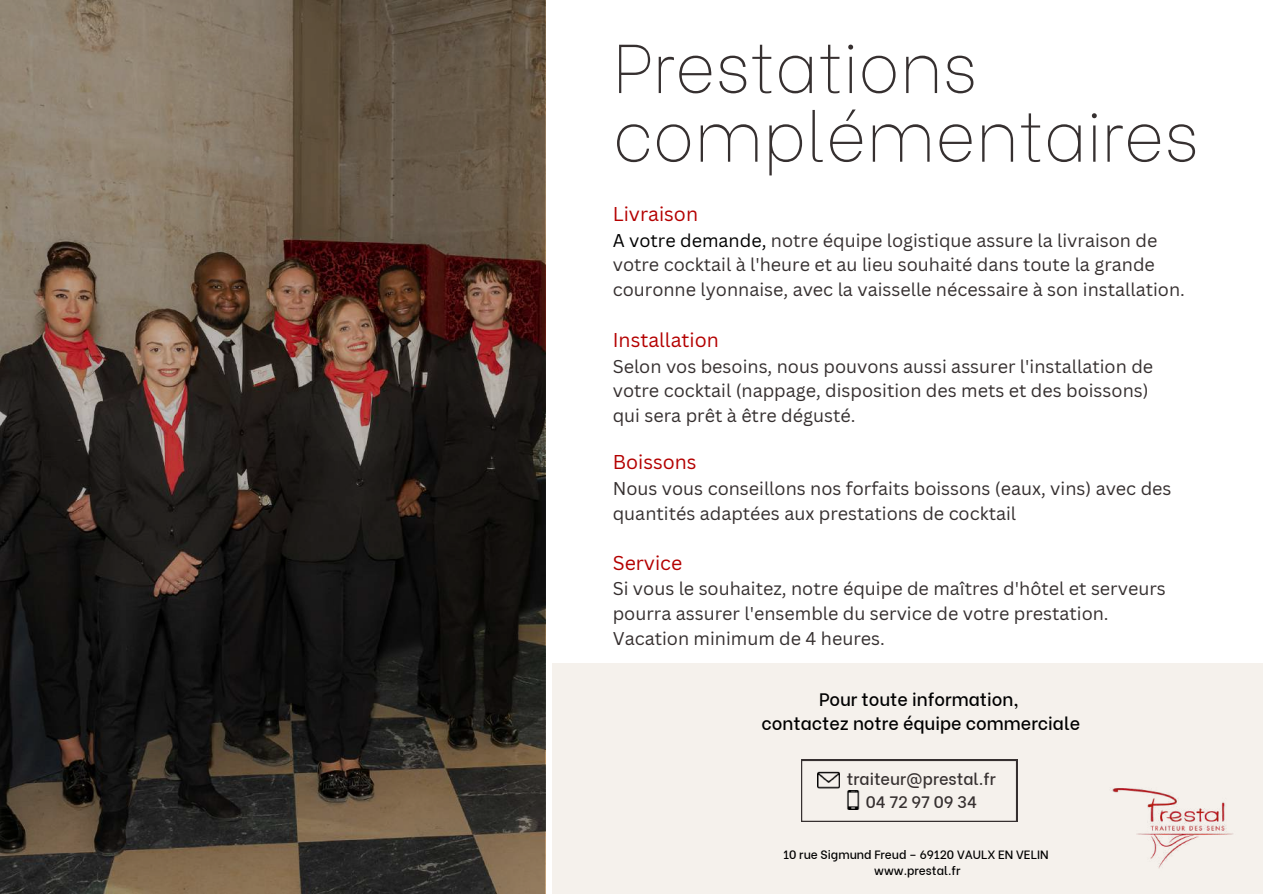
<style>
.page{position:relative;width:1263px;height:894px;background:#fff}
.page>*{position:absolute;margin:0;border:0;box-sizing:border-box;transform-origin:0 0}
.t1{font:100 69px/68.6px "Be Vietnam";color:#363030}
.t2{font:19.5px "Canva Sans";color:#b40000}
.t3{font:18px/24.8px "Canva Sans";color:#363030}
.t4{font:500 18px/24.8px "Be Vietnam";color:#000;text-align:center}
.t5{font:500 16.5px/22.5px "Be Vietnam";color:#363030;text-align:center}
.t6{font:500 12px/16px "Be Vietnam";color:#000;text-align:center}
.s1{color:#000}
</style>
<div class="page">
<div style="left:552px;top:663px;width:711px;height:230px;background:#f5f1ec"></div>
<svg style="left:801px;top:759px;width:216px;height:62px"></svg>
<svg style="left:0;top:0;width:544px;height:893px;background:#4a3e34"></svg>
<img style="left:818px;top:768px;width:21px;height:22px">
<img style="left:843px;top:790px;width:19px;height:19px">
<img style="left:1112px;top:788px;width:121px;height:80px">
<h1 class="t1" style="left:613px;top:27px;width:587px">Prestations complémentaires</h1>
<p class="t2" style="left:613px;top:200px;width:87px">Livraison</p>
<p class="t3" style="left:613px;top:227px;width:574px"><span class="s1">A votre demande,</span> notre équipe logistique assure la livraison de votre cocktail à l'heure et au lieu souhaité dans toute la grande couronne lyonnaise, avec la vaisselle nécessaire à son installation.</p>
<p class="t2" style="left:613px;top:326px;width:108px">Installation</p>
<p class="t3" style="left:613px;top:353px;width:542px">Selon vos besoins, nous pouvons aussi assurer l'installation de votre cocktail (nappage, disposition des mets et des boissons) qui sera prêt à être dégusté.</p>
<p class="t2" style="left:613px;top:448px;width:85px">Boissons</p>
<p class="t3" style="left:613px;top:475px;width:560px">Nous vous conseillons nos forfaits boissons (eaux, vins) avec des quantités adaptées aux prestations de cocktail</p>
<p class="t2" style="left:613px;top:548px;width:71px">Service</p>
<p class="t3" style="left:613px;top:576px;width:555px">Si vous le souhaitez, notre équipe de maîtres d'hôtel et serveurs pourra assurer l'ensemble du service de votre prestation.<br>Vacation minimum de 4 heures.</p>
<p class="t4" style="left:762px;top:684px;width:320px">Pour toute information,<br>contactez notre équipe commerciale</p>
<p class="t5" style="left:847px;top:766px;width:150px">traiteur@prestal.fr<br>04 72 97 09 34</p>
<p class="t6" style="left:783px;top:845px;width:267px">10 rue Sigmund Freud – 69120 VAULX EN VELIN www.prestal.fr</p>
</div>
